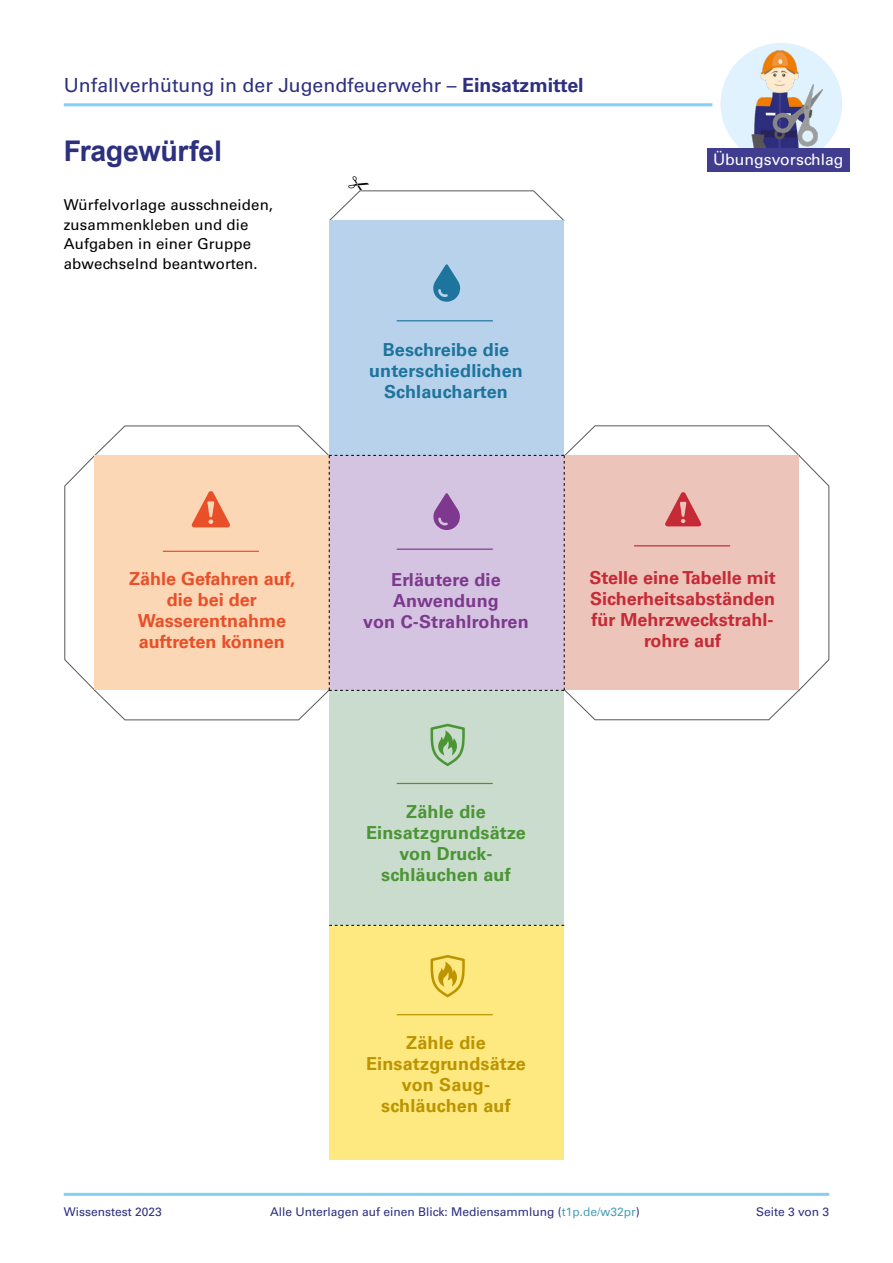
<style>
.page{position:relative;width:893px;height:1263px;background:#fff}
.page>*{position:absolute;margin:0;border:0;box-sizing:border-box;transform-origin:0 0}
.t1{font:700 28.5px "Arial";letter-spacing:-.01em;color:#2d2f7f}
.t2{font:19.5px "Univers LT Std";color:#2d2f7f}
.t3{font:700 18px/21px "Univers LT Pro 65";color:#c52a36;text-align:center}
.t4{font:700 18px/21px "Univers LT Pro 65";color:#e94f28;text-align:center}
.t5{font:700 18px/21px "Univers LT Pro 65";letter-spacing:.01em;color:#4a9534;text-align:center}
.t6{font:700 18px/21px "Univers LT Pro 65";letter-spacing:.01em;color:#bc9300;text-align:center}
.t7{font:700 18px/21px "Univers LT Pro 65";letter-spacing:.01em;color:#1d749c;text-align:center}
.t8{font:700 18px/21px "Univers LT Pro 65";letter-spacing:.01em;color:#7e398e;text-align:center}
.t9{font:15.75px "Univers LT Std";color:#fff}
.t10{font:15px/19.5px "Univers LT Std";letter-spacing:.01em;color:#000}
.t11{font:12px "Univers LT Std";color:#2d2f7f}
.s1{font-weight:700}
.s2{color:#499fba}
</style>
<div class="page">
<hr style="left:64px;top:1193px;width:765px;height:3px;background:#83d0f5">
<hr style="left:64px;top:103px;width:648px;height:3px;background:#83d0f5">
<div style="left:720px;top:43px;width:122px;height:121px;background:#dff2fd;border-radius:50%"></div>
<img style="left:745px;top:43px;width:80px;height:105px">
<div style="left:708px;top:148px;width:142px;height:23px;background:#403c90"></div>
<svg style="left:64px;top:190px;width:765px;height:530px"></svg>
<div style="left:329px;top:220px;width:235px;height:235px;background:#b9d2ec"></div>
<div style="left:564px;top:455px;width:235px;height:235px;background:#edc4ba"></div>
<div style="left:94px;top:455px;width:235px;height:235px;background:#fcd7b5"></div>
<div style="left:329px;top:690px;width:235px;height:235px;background:#cadccd"></div>
<div style="left:329px;top:925px;width:235px;height:235px;background:#fde980"></div>
<svg style="left:329px;top:925px;width:235px;height:1px"></svg>
<hr style="left:397px;top:783px;width:96px;height:1px;background:#4a9534">
<hr style="left:397px;top:1014px;width:96px;height:1px;background:#bc9300">
<hr style="left:163px;top:551px;width:96px;height:1px;background:#e94f28">
<hr style="left:634px;top:545px;width:96px;height:1px;background:#c52a36">
<hr style="left:397px;top:320px;width:96px;height:1px;background:#1d749c">
<svg style="left:192px;top:491px;width:38px;height:36px"></svg>
<svg style="left:665px;top:492px;width:36px;height:34px"></svg>
<svg style="left:430px;top:724px;width:35px;height:42px"></svg>
<svg style="left:430px;top:955px;width:35px;height:42px"></svg>
<div style="left:329px;top:455px;width:236px;height:236px;background:#d4c4e1"></div>
<svg style="left:433px;top:264px;width:27px;height:38px"></svg>
<h2 class="t2" style="left:64px;top:73px;width:521px">Unfallverhütung in der Jugendfeuerwehr – <span class="s1">Einsatzmittel</span></h2>
<h1 class="t1" style="left:64px;top:131px;width:160px">Fragewürfel</h1>
<p class="t9" style="left:713px;top:150px;width:132px">Übungsvorschlag</p>
<p class="t10" style="left:64px;top:195px;width:211px">Würfelvorlage ausschneiden, zusammenkleben und die<br>Aufgaben in einer Gruppe abwechselnd beantworten.</p>
<p class="t7" style="left:369px;top:338px;width:155px">Beschreibe die unterschiedlichen<br>Schlaucharten</p>
<p class="t4" style="left:129px;top:567px;width:167px">Zähle Gefahren auf, die bei der<br>Wasserentnahme auftreten können</p>
<p class="t8" style="left:363px;top:568px;width:167px">Erläutere die<br>Anwendung<br>von C-Strahlrohren</p>
<p class="t5" style="left:366px;top:800px;width:161px">Zähle die<br>Einsatzgrundsätze von Druck&shy;schläuchen auf</p>
<p class="t6" style="left:366px;top:1031px;width:161px">Zähle die<br>Einsatzgrundsätze von Saug&shy;schläuchen auf</p>
<p class="t3" style="left:589px;top:567px;width:188px">Stelle eine Tabelle mit<br>Sicherheitsabständen für Mehrzweckstrahl&shy;rohre auf</p>
<p class="t11" style="left:64px;top:1205px;width:100px">Wissenstest 2023</p>
<p class="t11" style="left:270px;top:1205px;width:371px">Alle Unterlagen auf einen Blick: Mediensammlung (<span class="s2">t1p.de/w32pr</span>)</p>
<p class="t11" style="left:756px;top:1205px;width:74px">Seite 3 von 3</p>
</div>
